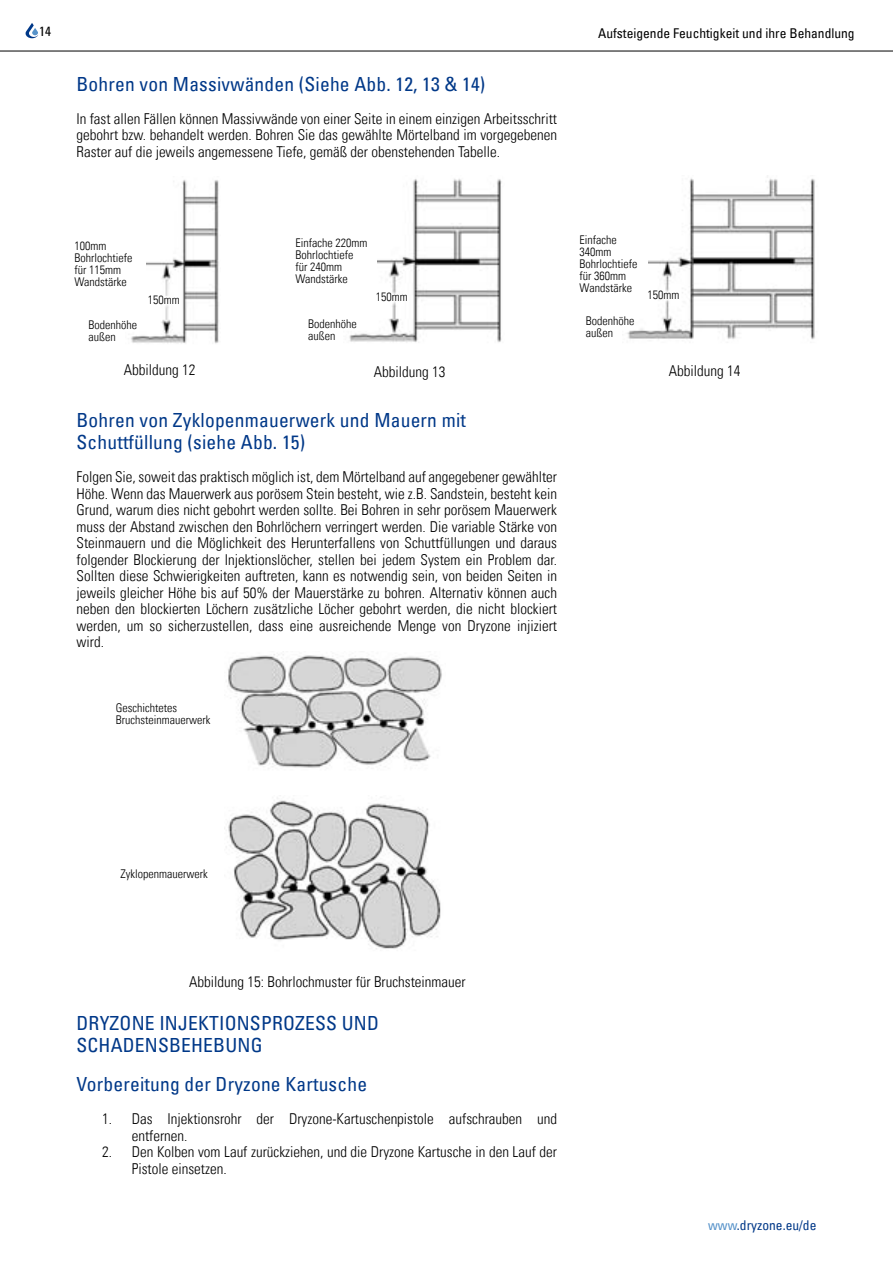
<style>
.page{position:relative;width:893px;height:1263px;background:#fff}
.page>*{position:absolute;margin:0;border:0;box-sizing:border-box;transform-origin:0 0}
.t1{font:condensed 19.5px/22.5px "Univers";letter-spacing:.01em;color:#003888}
.t2{font:300 condensed 15px/16.5px "Univers";color:#000;text-align:justify}
.t3{font:condensed 13.5px "Univers";color:#000}
.t4{font:condensed 13.5px "Univers";color:#003888}
.t5{font:300 condensed 12px/12px "Univers";color:#000}
.s1{color:#5692c9}
</style>
<div class="page">
<hr style="left:0;top:51px;width:893px;height:1px;background:#000">
<svg style="left:26px;top:23px;width:12px;height:15px"></svg>
<img style="left:131px;top:180px;width:88px;height:164px">
<div style="left:74px;top:241px;width:72px;height:45px;background:#fff"></div>
<img style="left:627px;top:176px;width:188px;height:164px">
<div style="left:580px;top:235px;width:67px;height:57px;background:#fff"></div>
<img style="left:349px;top:179px;width:153px;height:164px">
<div style="left:296px;top:239px;width:81px;height:45px;background:#fff"></div>
<img style="left:227px;top:654px;width:215px;height:115px">
<img style="left:224px;top:798px;width:217px;height:151px">
<p class="t3" style="left:39px;top:22px;width:13px">14</p>
<p class="t3" style="left:598px;top:25px;width:258px">Aufsteigende Feuchtigkeit und ihre Behandlung</p>
<h1 class="t1" style="left:77px;top:72px;width:410px">Bohren von Massivwänden (Siehe Abb. 12, 13 &amp; 14)</h1>
<p class="t2" style="left:77px;top:110px;width:482px">In fast allen Fällen können Massivwände von einer Seite in einem einzigen Arbeitsschritt gebohrt bzw. behandelt werden. Bohren Sie das gewählte Mörtelband im vorgegebenen Raster auf die jeweils angemessene Tiefe, gemäß der obenstehenden Tabelle.</p>
<p class="t5" style="left:74px;top:240px;width:59px">100mm<br>Bohrlochtiefe für 115mm<br>Wandstärke</p>
<p class="t5" style="left:88px;top:319px;width:50px">Bodenhöhe außen</p>
<p class="t5" style="left:148px;top:294px;width:33px">150mm</p>
<p class="t5" style="left:296px;top:237px;width:73px">Einfache 220mm<br>Bohrlochtiefe für 240mm<br>Wandstärke</p>
<p class="t5" style="left:308px;top:318px;width:50px">Bodenhöhe außen</p>
<p class="t5" style="left:376px;top:291px;width:33px">150mm</p>
<p class="t2" style="left:124px;top:362px;width:73px">Abbildung 12</p>
<p class="t2" style="left:374px;top:363px;width:73px">Abbildung 13</p>
<h1 class="t1" style="left:77px;top:408px;width:391px">Bohren von Zyklopenmauerwerk und Mauern mit<br>Schuttfüllung (siehe Abb. 15)</h1>
<p class="t2" style="left:77px;top:469px;width:482px">Folgen Sie, soweit das praktisch möglich ist, dem Mörtelband auf angegebener gewählter Höhe. Wenn das Mauerwerk aus porösem Stein besteht, wie z.B. Sandstein, besteht kein Grund, warum dies nicht gebohrt werden sollte. Bei Bohren in sehr porösem Mauerwerk muss der Abstand zwischen den Bohrlöchern verringert werden. Die variable Stärke von Steinmauern und die Möglichkeit des Herunterfallens von Schuttfüllungen und daraus folgender Blockierung der Injektionslöcher, stellen bei jedem System ein Problem dar.<br>Sollten diese Schwierigkeiten auftreten, kann es notwendig sein, von beiden Seiten in jeweils gleicher Höhe bis auf 50% der Mauerstärke zu bohren. Alternativ können auch neben den blockierten Löchern zusätzliche Löcher gebohrt werden, die nicht blockiert werden, um so sicherzustellen, dass eine ausreichende Menge von Dryzone injiziert wird.</p>
<p class="t5" style="left:116px;top:702px;width:96px">Geschichtetes<br>Bruchsteinmauerwerk</p>
<p class="t5" style="left:580px;top:233px;width:59px">Einfache<br>340mm<br>Bohrlochtiefe für 360mm<br>Wandstärke</p>
<p class="t5" style="left:586px;top:315px;width:50px">Bodenhöhe außen</p>
<p class="t5" style="left:648px;top:289px;width:33px">150mm</p>
<p class="t2" style="left:669px;top:362px;width:73px">Abbildung 14</p>
<p class="t5" style="left:121px;top:868px;width:89px">Zyklopenmauerwerk</p>
<p class="t2" style="left:189px;top:974px;width:278px">Abbildung 15: Bohrlochmuster für Bruchsteinmauer</p>
<h1 class="t1" style="left:77px;top:1011px;width:304px">DRYZONE INJEKTIONSPROZESS UND<br>SCHADENSBEHEBUNG</h1>
<h1 class="t1" style="left:77px;top:1073px;width:292px">Vorbereitung der Dryzone Kartusche</h1>
<p class="t2" style="left:132px;top:1111px;width:427px;text-indent:-30px">1. Das Injektionsrohr der Dryzone-Kartuschenpistole aufschrauben und entfernen.</p>
<p class="t2" style="left:132px;top:1144px;width:427px;text-indent:-30px">2. Den Kolben vom Lauf zurückziehen, und die Dryzone Kartusche in den Lauf der<br>Pistole einsetzen.</p>
<p class="t4" style="left:708px;top:1216px;width:110px"><span class="s1">www</span>.dryzone.eu/de</p>
</div>
